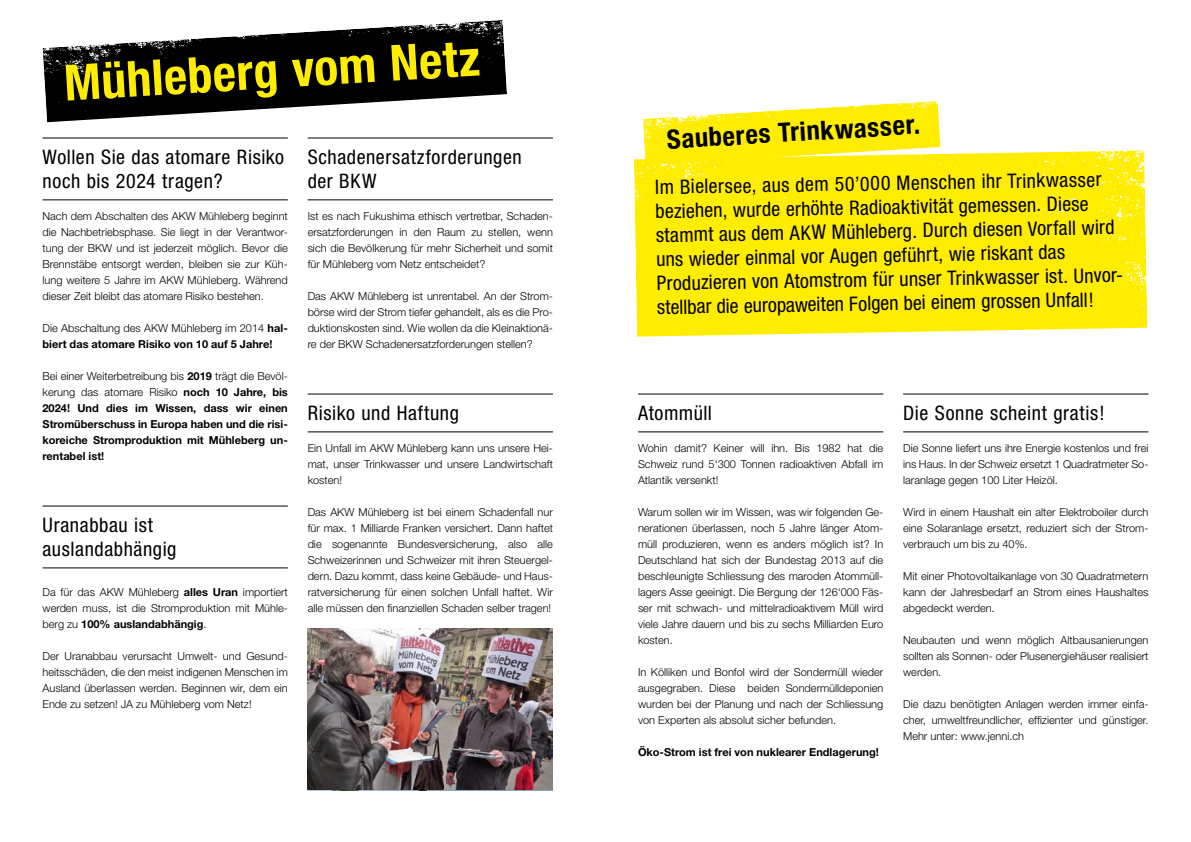
<style>
.page{position:relative;width:1191px;height:842px;background:#fff}
.page>*{position:absolute;margin:0;border:0;box-sizing:border-box;transform-origin:0 0}
.t1{font:700 condensed 49.7px "Helvetica Neue";color:#ffed00}
.Headline{font:700 condensed 26.6px "Helvetica Neue";color:#000}
.Headline-2{font:condensed 20px/24px "Helvetica Neue";color:#000}
.Headline_Linie{font:condensed 20px/24px "Helvetica Neue";letter-spacing:.03em;color:#000}
.Lauftext{font:300 11px/16px "Helvetica Neue";color:#000;text-align:justify}
.Lauftext-2{font:700 11px/16px "Helvetica Neue";color:#000}
.s1{font-weight:300}
.s2{font-weight:700}
</style>
<div class="page">
<hr style="left:43px;top:137px;width:245px;height:1px;background:#000">
<hr style="left:43px;top:199px;width:245px;height:1px;background:#000">
<hr style="left:43px;top:505px;width:245px;height:1px;background:#000">
<hr style="left:43px;top:567px;width:245px;height:1px;background:#000">
<hr style="left:638px;top:393px;width:245px;height:1px;background:#000">
<hr style="left:638px;top:431px;width:245px;height:1px;background:#000">
<hr style="left:308px;top:137px;width:245px;height:1px;background:#000">
<hr style="left:308px;top:199px;width:245px;height:1px;background:#000">
<hr style="left:308px;top:393px;width:245px;height:1px;background:#000">
<hr style="left:308px;top:431px;width:245px;height:1px;background:#000">
<hr style="left:903px;top:393px;width:245px;height:1px;background:#000">
<hr style="left:903px;top:431px;width:245px;height:1px;background:#000">
<div style="left:634px;top:150px;width:513px;height:187px;background:#ffed00"></div>
<svg style="left:43px;top:20px;width:464px;height:102px;fill:#000"></svg>
<svg style="left:422px;top:24px;width:15px;height:5px"></svg>
<svg style="left:70px;top:45px;width:34px;height:19px"></svg>
<svg style="left:643px;top:101px;width:297px;height:64px"></svg>
<img style="left:308px;top:628px;width:245px;height:162px">
<p class="t1" style="left:63px;top:51px;width:418px;rotate:-3deg">Mühleberg vom Netz</p>
<p class="Headline_Linie" style="left:43px;top:145px;width:243px">Wollen Sie das atomare Risiko noch bis 2024 tragen?</p>
<p class="Lauftext" style="left:43px;top:208px;width:247px">Nach dem Abschalten des AKW Mühleberg beginnt die Nachbetriebsphase. Sie liegt in der Verantwor&shy;tung der BKW und ist jederzeit möglich. Bevor die Brennstäbe entsorgt werden, bleiben sie zur Küh&shy;lung weitere 5 Jahre im AKW Mühleberg. Während dieser Zeit bleibt das atomare Risiko bestehen.</p>
<p class="Lauftext-2" style="left:43px;top:320px;width:247px"><span class="s1">Die Abschaltung des AKW Mühleberg im 2014</span> hal&shy;biert das atomare Risiko von 10 auf 5 Jahre!</p>
<p class="Lauftext-2" style="left:43px;top:368px;width:247px;text-align:justify"><span class="s1">Bei einer Weiterbetreibung bis</span> 2019 <span class="s1">trägt die Bevöl&shy;kerung das atomare Risiko</span> noch 10 Jahre, bis 2024! Und dies im Wissen, dass wir einen Stromüberschuss in Europa haben und die risi&shy;koreiche Stromproduktion mit Mühleberg un&shy;rentabel ist!</p>
<p class="Headline_Linie" style="left:43px;top:513px;width:135px">Uranabbau ist auslandabhängig</p>
<p class="Lauftext" style="left:43px;top:584px;width:247px">Da für das AKW Mühleberg <span class="s2">alles Uran</span> importiert werden muss, ist die Stromproduktion mit Mühle&shy;berg zu <span class="s2">100% auslandabhängig</span>.</p>
<p class="Lauftext" style="left:43px;top:648px;width:247px">Der Uranabbau verursacht Umwelt- und Gesund&shy;heitsschäden, die den meist indigenen Menschen im Ausland überlassen werden. Beginnen wir, dem ein Ende zu setzen! JA zu Mühleberg vom Netz!</p>
<p class="Headline_Linie" style="left:308px;top:145px;width:216px">Schadenersatzforderungen der BKW</p>
<p class="Lauftext" style="left:308px;top:208px;width:247px">Ist es nach Fukushima ethisch vertretbar, Schaden&shy;ersatzforderungen in den Raum zu stellen, wenn sich die Bevölkerung für mehr Sicherheit und somit für Mühleberg vom Netz entscheidet?</p>
<p class="Lauftext" style="left:308px;top:288px;width:247px">Das AKW Mühleberg ist unrentabel. An der Strom&shy;börse wird der Strom tiefer gehandelt, als es die Pro&shy;duktionskosten sind. Wie wollen da die Kleinaktionä&shy;re der BKW Schadenersatzforderungen stellen?</p>
<p class="Headline_Linie" style="left:308px;top:401px;width:153px">Risiko und Haftung</p>
<p class="Lauftext" style="left:308px;top:440px;width:247px">Ein Unfall im AKW Mühleberg kann uns unsere Hei&shy;mat, unser Trinkwasser und unsere Landwirtschaft kosten!</p>
<p class="Lauftext" style="left:308px;top:504px;width:247px">Das AKW Mühleberg ist bei einem Schadenfall nur für max. 1 Milliarde Franken versichert. Dann haftet die sogenannte Bundesversicherung, also alle Schweizerinnen und Schweizer mit ihren Steuergel&shy;dern. Dazu kommt, dass keine Gebäude- und Haus&shy;ratversicherung für einen solchen Unfall haftet. Wir alle müssen den finanziellen Schaden selber tragen!</p>
<p class="Headline" style="left:666px;top:125px;width:255px;rotate:-4deg">Sauberes Trinkwasser.</p>
<p class="Headline-2" style="left:655px;top:175px;width:471px;rotate:-1deg">Im Bielersee, aus dem 50’000 Menschen ihr Trinkwasser beziehen, wurde erhöhte Radioaktivität gemessen. Diese stammt aus dem AKW Mühleberg. Durch diesen Vorfall wird uns wieder einmal vor Augen geführt, wie riskant das Produzieren von Atomstrom für unser Trinkwasser ist. Unvor&shy;stellbar die europaweiten Folgen bei einem grossen Unfall!</p>
<p class="Headline_Linie" style="left:638px;top:401px;width:75px">Atommüll</p>
<p class="Lauftext" style="left:638px;top:440px;width:247px">Wohin damit? Keiner will ihn. Bis 1982 hat die Schweiz rund 5‘300 Tonnen radioaktiven Abfall im Atlantik versenkt!</p>
<p class="Lauftext" style="left:638px;top:504px;width:247px">Warum sollen wir im Wissen, was wir folgenden Ge&shy;nerationen überlassen, noch 5 Jahre länger Atom&shy;müll produzieren, wenn es anders möglich ist? In Deutschland hat sich der Bundestag 2013 auf die beschleunigte Schliessung des maroden Atommüll&shy;lagers Asse geeinigt. Die Bergung der 126‘000 Fäs&shy;ser mit schwach- und mittelradioaktivem Müll wird viele Jahre dauern und bis zu sechs Milliarden Euro kosten.</p>
<p class="Lauftext" style="left:638px;top:664px;width:247px">In Kölliken und Bonfol wird der Sondermüll wieder ausgegraben. Diese beiden Sondermülldeponien wurden bei der Planung und nach der Schliessung von Experten als absolut sicher befunden.</p>
<p class="Lauftext-2" style="left:638px;top:744px;width:242px">Öko-Strom ist frei von nuklearer Endlagerung!</p>
<p class="Headline_Linie" style="left:903px;top:401px;width:203px">Die Sonne scheint gratis!</p>
<p class="Lauftext" style="left:903px;top:440px;width:247px">Die Sonne liefert uns ihre Energie kostenlos und frei ins Haus. In der Schweiz ersetzt 1 Quadratmeter So&shy;laranlage gegen 100 Liter Heizöl.</p>
<p class="Lauftext" style="left:903px;top:504px;width:247px">Wird in einem Haushalt ein alter Elektroboiler durch eine Solaranlage ersetzt, reduziert sich der Strom&shy;verbrauch um bis zu 40%.</p>
<p class="Lauftext" style="left:903px;top:568px;width:247px">Mit einer Photovoltaikanlage von 30 Quadratmetern kann der Jahresbedarf an Strom eines Haushaltes abgedeckt werden.</p>
<p class="Lauftext" style="left:903px;top:632px;width:247px">Neubauten und wenn möglich Altbausanierungen sollten als Sonnen- oder Plusenergiehäuser realisiert werden.</p>
<p class="Lauftext" style="left:903px;top:696px;width:247px">Die dazu benötigten Anlagen werden immer einfa&shy;cher, umweltfreundlicher, effizienter und günstiger.<br>Mehr unter: www.jenni.ch</p>
</div>
